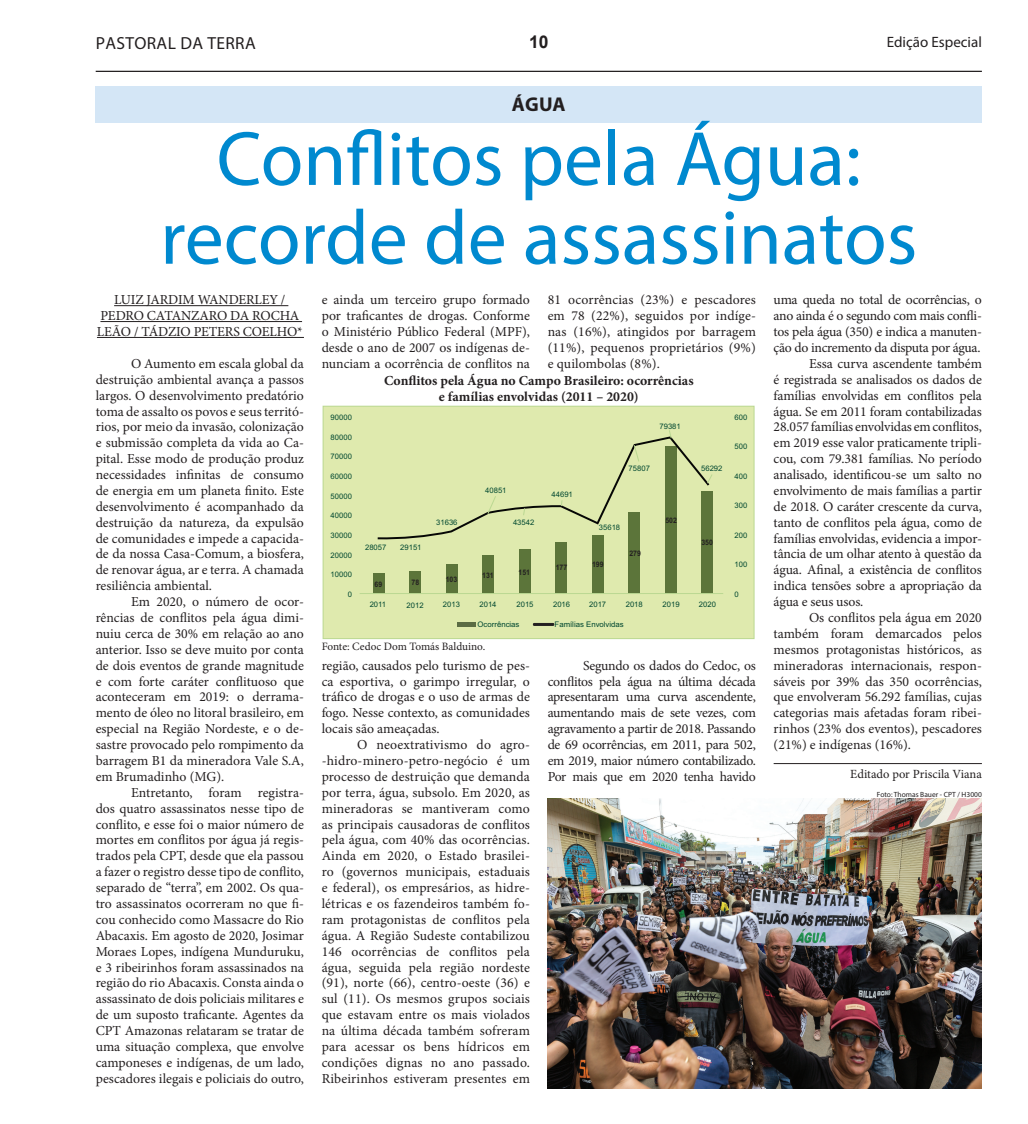
<style>
.page{position:relative;width:1028px;height:1124px;background:#fff}
.page>*{position:absolute;margin:0;border:0;box-sizing:border-box;transform-origin:0 0}
.t1{font:77.5px/78.8px "Myriad Pro";color:#0089cf;text-align:center}
.t2{font:700 20px "Myriad Pro";color:#231f20}
.Legenda{font:17.5px "Myriad Pro";letter-spacing:.02em;color:#231f20}
.t3{font:700 17.5px "Arial";color:#231f20}
.t4{font:15px "Myriad Pro";color:#231f20}
.t5{font:13.75px/15.9px "Minion Pro";letter-spacing:-.005em;color:#231f20;text-align:justify}
.t6{font:700 13.75px "Minion Pro";color:#231f20}
.t7{font:12.5px "Minion Pro";color:#231f20}
.t8{font:11.25px "Minion Pro";letter-spacing:-.005em;color:#231f20}
.t9{font:7.62px "Arial";color:#004730}
.t10{font:700 7.62px "Arial";color:#231f20;scale:.91 1}
.t11{font:7.5px "Myriad Pro";color:#231f20}
</style>
<div class="page">
<div style="left:323px;top:406px;width:431px;height:232px;background:#dfeaae"></div>
<div style="left:323px;top:405px;width:431px;height:234px;border:1px solid #bbd892"></div>
<div style="left:373px;top:573px;width:11px;height:20px;background:#5c753a"></div>
<div style="left:409px;top:571px;width:12px;height:22px;background:#5c753a"></div>
<div style="left:446px;top:563px;width:11px;height:30px;background:#5c753a"></div>
<div style="left:482px;top:555px;width:12px;height:38px;background:#5c753a"></div>
<div style="left:519px;top:549px;width:11px;height:44px;background:#5c753a"></div>
<div style="left:555px;top:541px;width:12px;height:52px;background:#5c753a"></div>
<div style="left:592px;top:535px;width:11px;height:58px;background:#5c753a"></div>
<div style="left:629px;top:511px;width:11px;height:82px;background:#5c753a"></div>
<div style="left:665px;top:446px;width:11px;height:147px;background:#5c753a"></div>
<div style="left:701px;top:490px;width:12px;height:103px;background:#5c753a"></div>
<hr style="left:359px;top:593px;width:364px;height:1px;background:#bbd892">
<hr style="left:457px;top:622px;width:18px;height:4px;background:#5b6c44">
<div style="left:533px;top:623px;width:21px;height:2px;border:1px solid #231f20"></div>
<svg style="left:377px;top:430px;width:336px;height:110px"></svg>
<div style="left:96px;top:86px;width:885px;height:36px;background:#d4e6f6"></div>
<hr style="left:96px;top:71px;width:885px;height:1px;background:#231f20">
<hr style="left:114px;top:305px;width:174px;height:1px;background:#231f20">
<hr style="left:100px;top:321px;width:202px;height:1px;background:#231f20">
<hr style="left:97px;top:337px;width:207px;height:1px;background:#231f20">
<img style="left:547px;top:798px;width:434px;height:290px">
<hr style="left:773px;top:763px;width:208px;height:1px;background:#231f20">
<p class="Legenda" style="left:96px;top:32px;width:162px">PASTORAL DA TERRA</p>
<p class="t3" style="left:529px;top:30px;width:21px">10</p>
<p class="t2" style="left:512px;top:91px;width:55px">ÁGUA</p>
<p class="t4" style="left:886px;top:32px;width:97px">Edição Especial</p>
<p class="t1" style="left:160px;top:118px;width:758px">Conflitos pela Água: recorde de assassinatos</p>
<p class="t5" style="left:97px;top:292px;width:207px;text-align:center">LUIZ JARDIM WANDERLEY /<br>PEDRO CATANZARO DA ROCHA<br>LEÃO / TÁDZIO PETERS COELHO*</p>
<p class="t5" style="left:96px;top:355px;width:210px;text-indent:35px">O Aumento em escala global da destruição ambiental avança a passos largos. O desenvolvimento predatório toma de assalto os povos e seus territó&shy;rios, por meio da invasão, colonização e submissão completa da vida ao Ca&shy;pital. Esse modo de produção produz necessidades infinitas de consumo de energia em um planeta finito. Este desenvolvimento é acompanhado da destruição da natureza, da expulsão de comunidades e impede a capacida&shy;de da nossa Casa-Comum, a biosfera, de renovar água, ar e terra. A chamada resiliência ambiental.</p>
<p class="t5" style="left:96px;top:593px;width:210px;text-indent:35px">Em 2020, o número de ocor&shy;rências de conflitos pela água dimi&shy;nuiu cerca de 30% em relação ao ano anterior. Isso se deve muito por conta de dois eventos de grande magnitude e com forte caráter conflituoso que aconteceram em 2019: o derrama&shy;mento de óleo no litoral brasileiro, em especial na Região Nordeste, e o de&shy;sastre provocado pelo rompimento da barragem B1 da mineradora Vale S.A, em Brumadinho (MG).</p>
<p class="t5" style="left:96px;top:784px;width:210px;text-indent:35px">Entretanto, foram registra&shy;dos quatro assassinatos nesse tipo de conflito, e esse foi o maior número de mortes em conflitos por água já regis&shy;trados pela CPT, desde que ela passou a fazer o registro desse tipo de conflito, separado de “terra”, em 2002. Os qua&shy;tro assassinatos ocorreram no que fi&shy;cou conhecido como Massacre do Rio Abacaxis. Em agosto de 2020, Josimar Moraes Lopes, indígena Munduruku, e 3 ribeirinhos foram assassinados na região do rio Abacaxis. Consta ainda o assassinato de dois policiais militares e de um suposto traficante. Agentes da CPT Amazonas relataram se tratar de uma situação complexa, que envolve camponeses e indígenas, de um lado, pescadores ilegais e policiais do outro,</p>
<p class="t5" style="left:322px;top:292px;width:210px">e ainda um terceiro grupo formado por traficantes de drogas. Conforme o Ministério Público Federal (MPF), desde o ano de 2007 os indígenas de&shy;nunciam a ocorrência de conflitos na</p>
<p class="t5" style="left:547px;top:292px;width:210px">81 ocorrências (23%) e pescadores em 78 (22%), seguidos por indíge&shy;nas (16%), atingidos por barragem (11%), pequenos proprietários (9%) e quilombolas (8%).</p>
<p class="t9" style="left:330px;top:412px;width:23px">90000</p>
<p class="t9" style="left:330px;top:432px;width:23px">80000</p>
<p class="t9" style="left:330px;top:451px;width:23px">70000</p>
<p class="t9" style="left:330px;top:471px;width:23px">60000</p>
<p class="t9" style="left:330px;top:491px;width:23px">50000</p>
<p class="t9" style="left:330px;top:510px;width:23px">40000</p>
<p class="t9" style="left:330px;top:530px;width:23px">30000</p>
<p class="t9" style="left:330px;top:549px;width:23px">20000</p>
<p class="t9" style="left:330px;top:569px;width:23px">10000</p>
<p class="t9" style="left:348px;top:589px;width:6px">0</p>
<p class="t6" style="left:384px;top:370px;width:311px">Conflitos pela Água no Campo Brasileiro: ocorrências</p>
<p class="t6" style="left:439px;top:386px;width:201px">e famílias envolvidas (2011 – 2020)</p>
<p class="t9" style="left:365px;top:542px;width:23px">28057</p>
<p class="t9" style="left:400px;top:542px;width:23px">29151</p>
<p class="t10" style="left:374px;top:578px;width:10px">69</p>
<p class="t10" style="left:411px;top:577px;width:10px">78</p>
<p class="t9" style="left:436px;top:517px;width:23px">31636</p>
<p class="t10" style="left:446px;top:574px;width:14px">103</p>
<p class="t9" style="left:659px;top:421px;width:23px">79381</p>
<p class="t9" style="left:628px;top:463px;width:23px">75807</p>
<p class="t9" style="left:701px;top:463px;width:23px">56292</p>
<p class="t9" style="left:485px;top:485px;width:23px">40851</p>
<p class="t9" style="left:551px;top:489px;width:23px">44691</p>
<p class="t9" style="left:513px;top:517px;width:23px">43542</p>
<p class="t9" style="left:599px;top:522px;width:23px">35618</p>
<p class="t10" style="left:665px;top:515px;width:14px">502</p>
<p class="t10" style="left:701px;top:537px;width:14px">350</p>
<p class="t10" style="left:629px;top:547px;width:14px">279</p>
<p class="t10" style="left:482px;top:569px;width:14px">131</p>
<p class="t10" style="left:518px;top:566px;width:14px">151</p>
<p class="t10" style="left:555px;top:562px;width:14px">177</p>
<p class="t10" style="left:592px;top:559px;width:14px">199</p>
<p class="t9" style="left:370px;top:599px;width:18px">2011</p>
<p class="t9" style="left:406px;top:599px;width:19px">2012</p>
<p class="t9" style="left:443px;top:599px;width:19px">2013</p>
<p class="t9" style="left:479px;top:599px;width:19px">2014</p>
<p class="t9" style="left:516px;top:599px;width:19px">2015</p>
<p class="t9" style="left:553px;top:599px;width:19px">2016</p>
<p class="t9" style="left:589px;top:599px;width:19px">2017</p>
<p class="t9" style="left:625px;top:599px;width:19px">2018</p>
<p class="t9" style="left:662px;top:599px;width:19px">2019</p>
<p class="t9" style="left:699px;top:599px;width:19px">2020</p>
<p class="t9" style="left:477px;top:619px;width:43px">Ocorrências</p>
<p class="t9" style="left:554px;top:619px;width:71px">Famílias Envolvidas</p>
<p class="t8" style="left:322px;top:638px;width:165px">Fonte: Cedoc Dom Tomás Balduino.</p>
<p class="t9" style="left:734px;top:412px;width:14px">600</p>
<p class="t9" style="left:734px;top:442px;width:14px">500</p>
<p class="t9" style="left:734px;top:471px;width:14px">400</p>
<p class="t9" style="left:734px;top:500px;width:14px">300</p>
<p class="t9" style="left:734px;top:530px;width:14px">200</p>
<p class="t9" style="left:734px;top:559px;width:14px">100</p>
<p class="t9" style="left:734px;top:589px;width:6px">0</p>
<p class="t5" style="left:322px;top:657px;width:210px">região, causados pelo turismo de pes&shy;ca esportiva, o garimpo irregular, o tráfico de drogas e o uso de armas de fogo. Nesse contexto, as comunidades locais são ameaçadas.</p>
<p class="t5" style="left:322px;top:736px;width:210px;text-indent:35px">O neoextrativismo do agro--hidro-minero-petro-negócio é um processo de destruição que demanda por terra, água, subsolo. Em 2020, as mineradoras se mantiveram como as principais causadoras de conflitos pela água, com 40% das ocorrências.<br>Ainda em 2020, o Estado brasilei&shy;ro (governos municipais, estaduais e federal), os empresários, as hidre&shy;létricas e os fazendeiros também fo&shy;ram protagonistas de conflitos pela água. A Região Sudeste contabilizou 146 ocorrências de conflitos pela água, seguida pela região nordeste (91), norte (66), centro-oeste (36) e sul (11). Os mesmos grupos sociais que estavam entre os mais violados na última década também sofreram para acessar os bens hídricos em condições dignas no ano passado.<br>Ribeirinhos estiveram presentes em</p>
<p class="t5" style="left:547px;top:657px;width:210px;text-indent:35px">Segundo os dados do Cedoc, os conflitos pela água na última década apresentaram uma curva ascendente, aumentando mais de sete vezes, com agravamento a partir de 2018. Passando de 69 ocorrências, em 2011, para 502, em 2019, maior número contabilizado.<br>Por mais que em 2020 tenha havido</p>
<p class="t5" style="left:773px;top:292px;width:210px">uma queda no total de ocorrências, o ano ainda é o segundo com mais confli&shy;tos pela água (350) e indica a manuten&shy;ção do incremento da disputa por água.</p>
<p class="t5" style="left:773px;top:355px;width:210px;text-indent:35px">Essa curva ascendente também é registrada se analisados os dados de famílias envolvidas em conflitos pela água. Se em 2011 foram contabilizadas 28.057 famílias envolvidas em conflitos, em 2019 esse valor praticamente tripli&shy;cou, com 79.381 famílias. No período analisado, identificou-se um salto no envolvimento de mais famílias a partir de 2018. O caráter crescente da curva, tanto de conflitos pela água, como de famílias envolvidas, evidencia a impor&shy;tância de um olhar atento à questão da água. Afinal, a existência de conflitos indica tensões sobre a apropriação da água e seus usos.</p>
<p class="t5" style="left:773px;top:609px;width:210px;text-indent:35px">Os conflitos pela água em 2020 também foram demarcados pelos mesmos protagonistas históricos, as mineradoras internacionais, respon&shy;sáveis por 39% das 350 ocorrências, que envolveram 56.292 famílias, cujas categorias mais afetadas foram ribei&shy;rinhos (23% dos eventos), pescadores (21%) e indígenas (16%).</p>
<p class="t7" style="left:850px;top:765px;width:133px">Editado por Priscila Viana</p>
<p class="t11" style="left:877px;top:789px;width:106px">Foto: Thomas Bauer - CPT / H3000</p>
</div>
